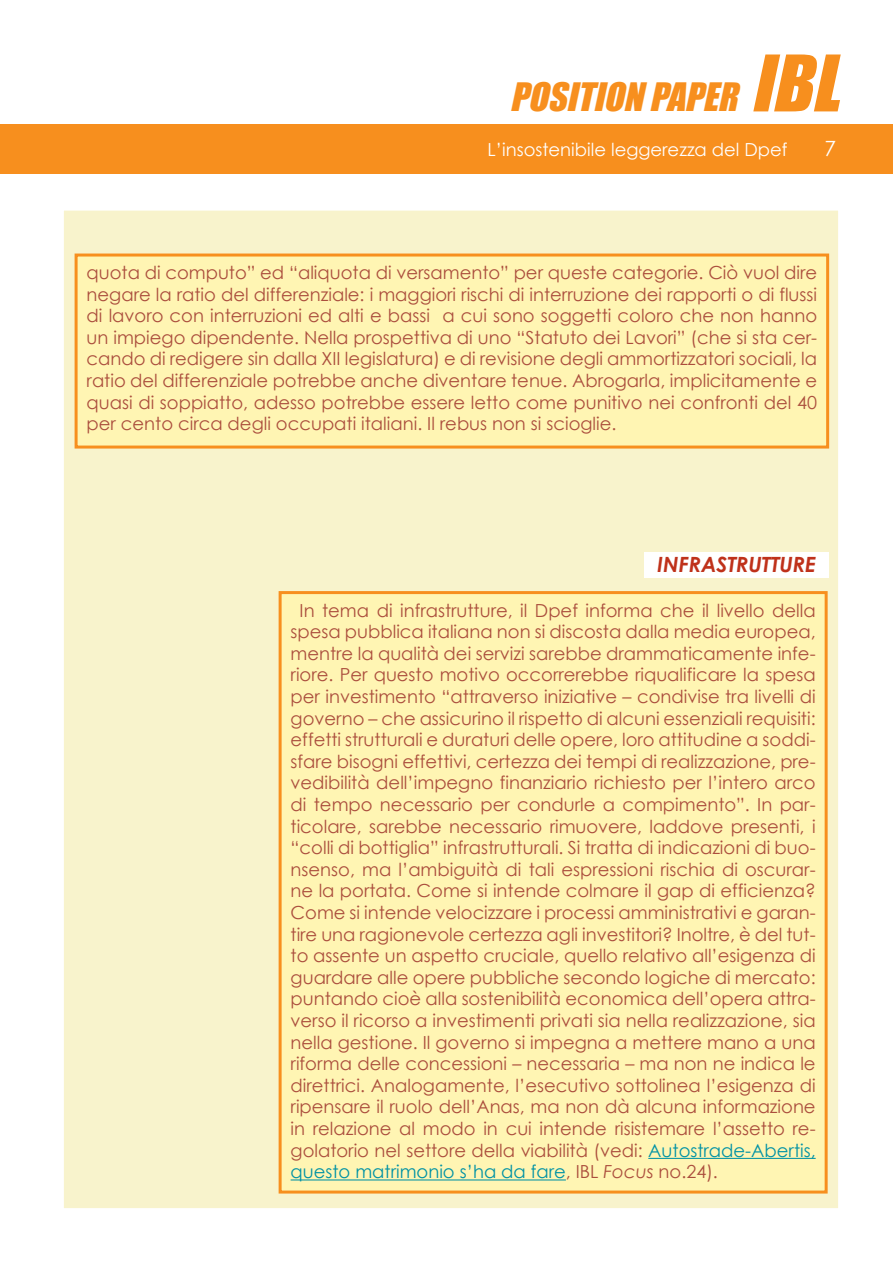
<style>
.page{position:relative;width:893px;height:1263px;background:#fff}
.page>*{position:absolute;margin:0;border:0;box-sizing:border-box;transform-origin:0 0}
.t1{font:italic 36px "Impact";color:#f78f1e}
.t2{font:italic 700 21px "Century Gothic";color:#bf311a}
.t3{font:18px/21.6px "Century Gothic";color:#ab4e3d;text-align:justify}
.t4{font:18px "Century Gothic";color:#fff}
.s1{font-size:72px}
.s2{color:#0092a5}
.s3{font-style:italic}
</style>
<div class="page">
<div style="left:0;top:124px;width:893px;height:49px;background:#f78f1e"></div>
<div style="left:63px;top:210px;width:776px;height:998px;background:#f8f3cc"></div>
<div style="left:76px;top:255px;width:752px;height:192px;background:#fff5b3"></div>
<div style="left:75px;top:254px;width:754px;height:194px;border:3px solid #f78f1e"></div>
<div style="left:280px;top:593px;width:546px;height:599px;background:#fff5b3"></div>
<hr style="left:648px;top:1158px;width:168px;height:1px;background:#0092a5">
<hr style="left:291px;top:1179px;width:275px;height:1px;background:#0092a5">
<div style="left:279px;top:591px;width:549px;height:602px;border:3px solid #f78f1e"></div>
<div style="left:644px;top:552px;width:185px;height:25px;background:#fff"></div>
<h1 class="t1" style="left:510px;top:75px;width:348px">POSITION PAPER <span class="s1">IBL</span></h1>
<p class="t4" style="left:488px;top:139px;width:302px">L’insostenibile leggerezza del Dpef</p>
<p class="t3" style="left:87px;top:261px;width:732px">quota di computo” ed “aliquota di versamento” per queste categorie. Ciò vuol dire negare la ratio del differenziale: i maggiori rischi di interruzione dei rapporti o di flussi di lavoro con interruzioni ed alti e bassi a cui sono soggetti coloro che non hanno un impiego dipendente. Nella prospettiva di uno “Statuto dei Lavori” (che si sta cer&shy;cando di redigere sin dalla XII legislatura) e di revisione degli ammortizzatori sociali, la ratio del differenziale potrebbe anche diventare tenue. Abrogarla, implicitamente e quasi di soppiatto, adesso potrebbe essere letto come punitivo nei confronti del 40 per cento circa degli occupati italiani. Il rebus non si scioglie.</p>
<p class="t2" style="left:657px;top:551px;width:160px">INFRASTRUTTURE</p>
<p class="t3" style="left:291px;top:599px;width:527px;text-indent:9px">In tema di infrastrutture, il Dpef informa che il livello della spesa pubblica italiana non si discosta dalla media europea, mentre la qualità dei servizi sarebbe drammaticamente infe&shy;riore. Per questo motivo occorrerebbe riqualificare la spesa per investimento “attraverso iniziative – condivise tra livelli di governo – che assicurino il rispetto di alcuni essenziali requisiti: effetti strutturali e duraturi delle opere, loro attitudine a soddi&shy;sfare bisogni effettivi, certezza dei tempi di realizzazione, pre&shy;vedibilità dell’impegno finanziario richiesto per l’intero arco di tempo necessario per condurle a compimento”. In par&shy;ticolare, sarebbe necessario rimuovere, laddove presenti, i “colli di bottiglia” infrastrutturali. Si tratta di indicazioni di buo&shy;nsenso, ma l’ambiguità di tali espressioni rischia di oscurar&shy;ne la portata. Come si intende colmare il gap di efficienza?<br>Come si intende velocizzare i processi amministrativi e garan&shy;tire una ragionevole certezza agli investitori? Inoltre, è del tut&shy;to assente un aspetto cruciale, quello relativo all’esigenza di guardare alle opere pubbliche secondo logiche di mercato: puntando cioè alla sostenibilità economica dell’opera attra&shy;verso il ricorso a investimenti privati sia nella realizzazione, sia nella gestione. Il governo si impegna a mettere mano a una riforma delle concessioni – necessaria – ma non ne indica le direttrici. Analogamente, l’esecutivo sottolinea l’esigenza di ripensare il ruolo dell’Anas, ma non dà alcuna informazione in relazione al modo in cui intende risistemare l’assetto re&shy;golatorio nel settore della viabilità (vedi: <span class="s2">Autostrade-Abertis, questo matrimonio s’ha da fare</span>, IBL <span class="s3">Focus</span> no.24).</p>
</div>
